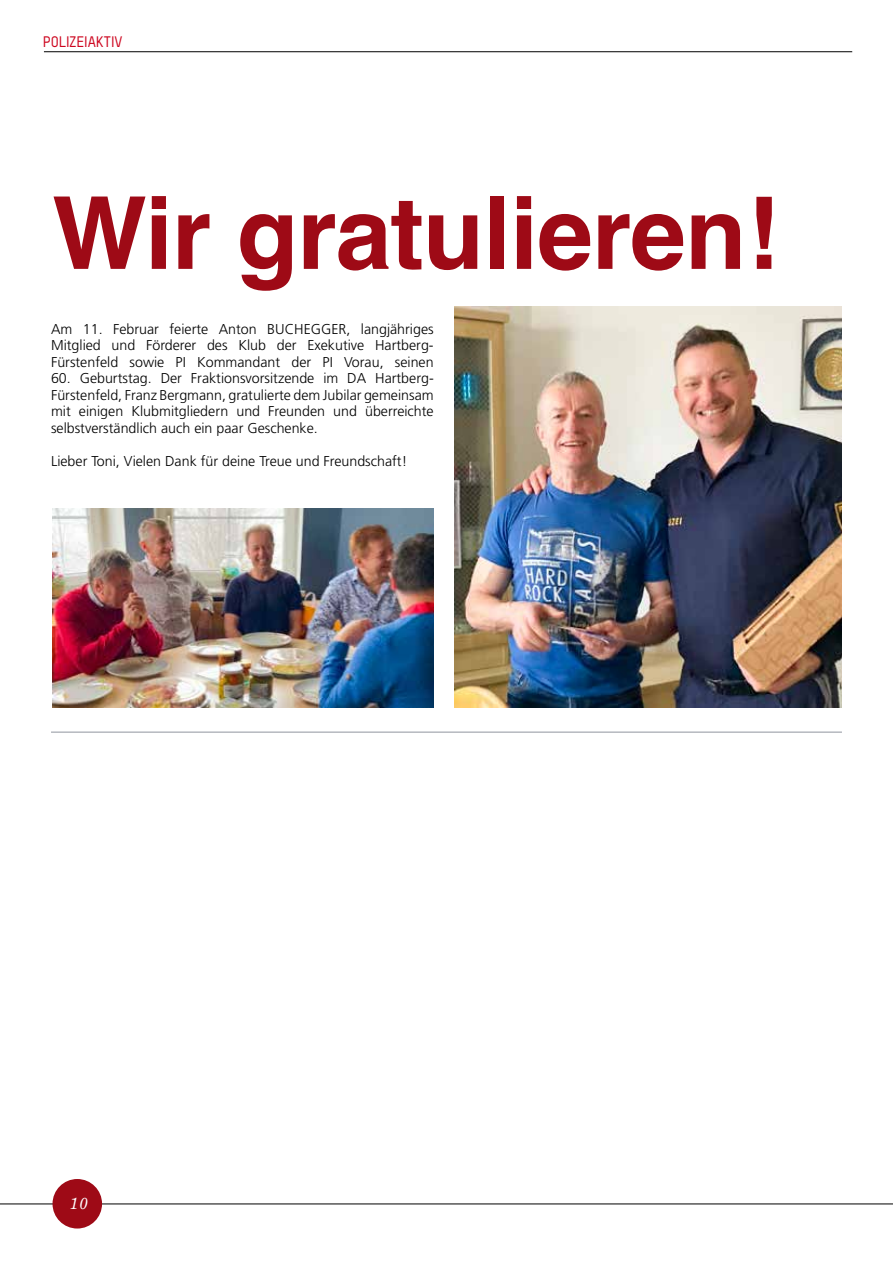
<style>
.page{position:relative;width:893px;height:1263px;background:#fff}
.page>*{position:absolute;margin:0;border:0;box-sizing:border-box;transform-origin:0 0}
.t1{font:700 100.5px "Helvetica";letter-spacing:-.01em;color:#9e0a16}
.t2{font:italic 16.5px "Excelsior LT Std";color:#fff}
.t3{font:500 15px "TSTARPRO";color:#cd061f}
.t4{font:300 14.25px/16.5px "Frutiger LT Std";color:#000;text-align:justify}
</style>
<div class="page">
<hr style="left:44px;top:51px;width:808px;height:1px;background:#000">
<img style="left:454px;top:307px;width:388px;height:401px">
<img style="left:53px;top:509px;width:381px;height:199px">
<hr style="left:51px;top:732px;width:791px;height:1px;background:#90949e">
<hr style="left:0;top:1203px;width:893px;height:1px;background:#000">
<div style="left:53px;top:1179px;width:49px;height:49px;background:#9e0a16;border-radius:50%"></div>
<p class="t3" style="left:43px;top:33px;width:81px">POLIZEIAKTIV</p>
<h1 class="t1" style="left:52px;top:152px;width:728px">Wir gratulieren!</h1>
<p class="t4" style="left:51px;top:321px;width:384px">Am 11. Februar feierte Anton BUCHEGGER, langjähriges Mitglied und Förderer des Klub der Exekutive Hartberg-Fürstenfeld sowie PI Kommandant der PI Vorau, seinen</p>
<p class="t4" style="left:51px;top:370px;width:384px">60. Geburtstag. Der Fraktionsvorsitzende im DA Hartberg-Fürstenfeld, Franz Bergmann, gratulierte dem Jubilar gemeinsam mit einigen Klubmitgliedern und Freunden und überreichte selbstverständlich auch ein paar Geschenke.</p>
<p class="t4" style="left:51px;top:453px;width:358px">Lieber Toni, Vielen Dank für deine Treue und Freundschaft!</p>
<p class="t2" style="left:70px;top:1193px;width:20px">10</p>
</div>
